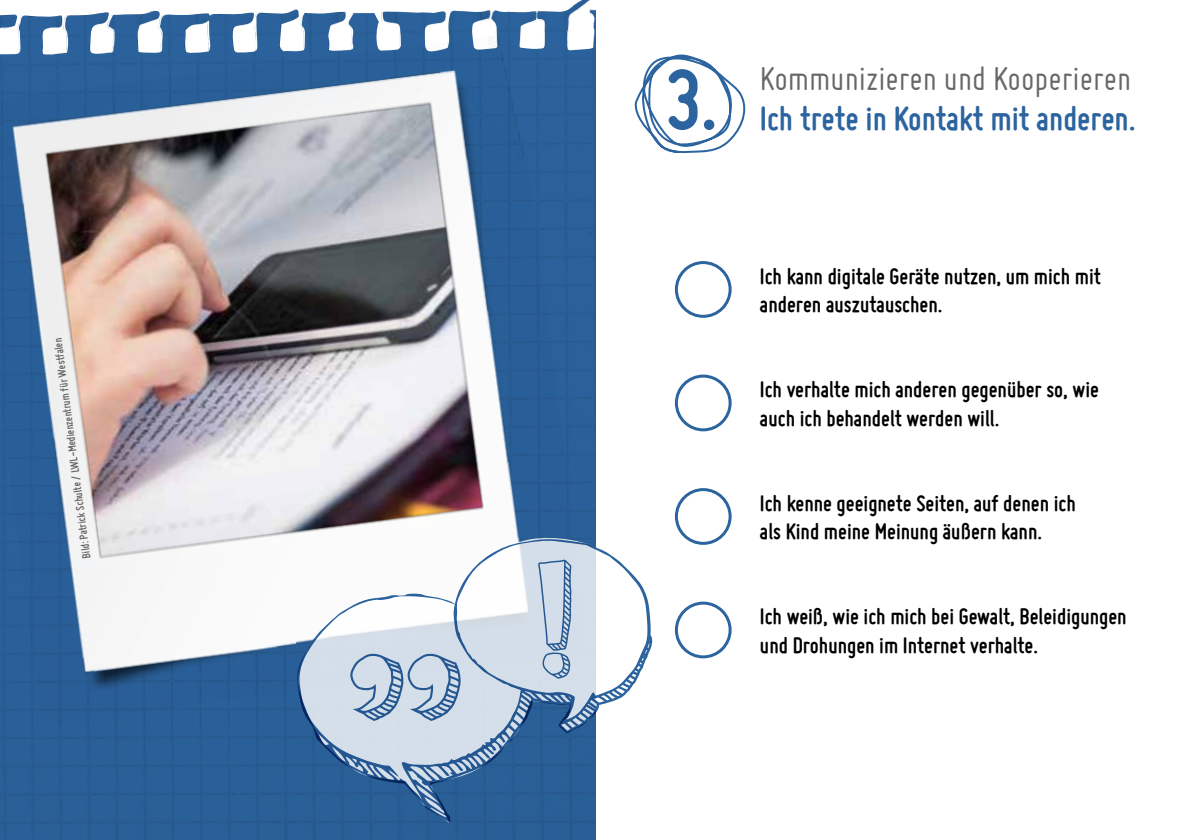
<style>
.page{position:relative;width:1191px;height:840px;background:#fff}
.page>*{position:absolute;margin:0;border:0;box-sizing:border-box;transform-origin:0 0}
.t1{font:700 90px "Miso";color:#2c649f}
.t2{font:700 36px "Miso";color:#2c649f}
.t3{font:36px "Miso";color:#676767}
.t4{font:700 24px/28.4px "Miso";color:#000}
.t5{font:700 12px "Miso";color:#676767}
</style>
<div class="page">
<img style="left:0;top:0;width:595px;height:839px">
<img style="left:0;top:34px;width:590px;height:689px">
<img style="left:40px;top:91px;width:448px;height:478px">
<svg style="left:634px;top:54px;width:112px;height:100px"></svg>
<div style="left:675px;top:261px;width:56px;height:56px;border:3px solid #2c649f;border-radius:50%"></div>
<div style="left:675px;top:374px;width:56px;height:57px;border:3px solid #2c649f;border-radius:50%"></div>
<div style="left:675px;top:488px;width:56px;height:56px;border:3px solid #2c649f;border-radius:50%"></div>
<div style="left:675px;top:601px;width:56px;height:57px;border:3px solid #2c649f;border-radius:50%"></div>
<svg style="left:297px;top:538px;width:355px;height:283px"></svg>
<svg style="left:350px;top:653px;width:110px;height:67px;background:#acc0d5"></svg>
<svg style="left:538px;top:559px;width:33px;height:119px;background:#b0c2d7"></svg>
<p class="t5" style="left:81px;top:559px;width:223px;rotate:-98deg">Bild: Patrick Schulte / LWL-Medienzentrum für Westfalen</p>
<h1 class="t1" style="left:666px;top:48px;width:53px">3.</h1>
<h2 class="t3" style="left:760px;top:59px;width:373px">Kommunizieren und Kooperieren</h2>
<h2 class="t2" style="left:760px;top:98px;width:377px">Ich trete in Kontakt mit anderen.</h2>
<p class="t4" style="left:760px;top:261px;width:342px">Ich kann digitale Geräte nutzen, um mich mit anderen auszutauschen.</p>
<p class="t4" style="left:760px;top:375px;width:340px">Ich verhalte mich anderen gegenüber so, wie auch ich behandelt werden will.</p>
<p class="t4" style="left:760px;top:488px;width:317px">Ich kenne geeignete Seiten, auf denen ich als Kind meine Meinung äußern kann.</p>
<p class="t4" style="left:760px;top:601px;width:368px">Ich weiß, wie ich mich bei Gewalt, Beleidigungen und Drohungen im Internet verhalte.</p>
</div>
